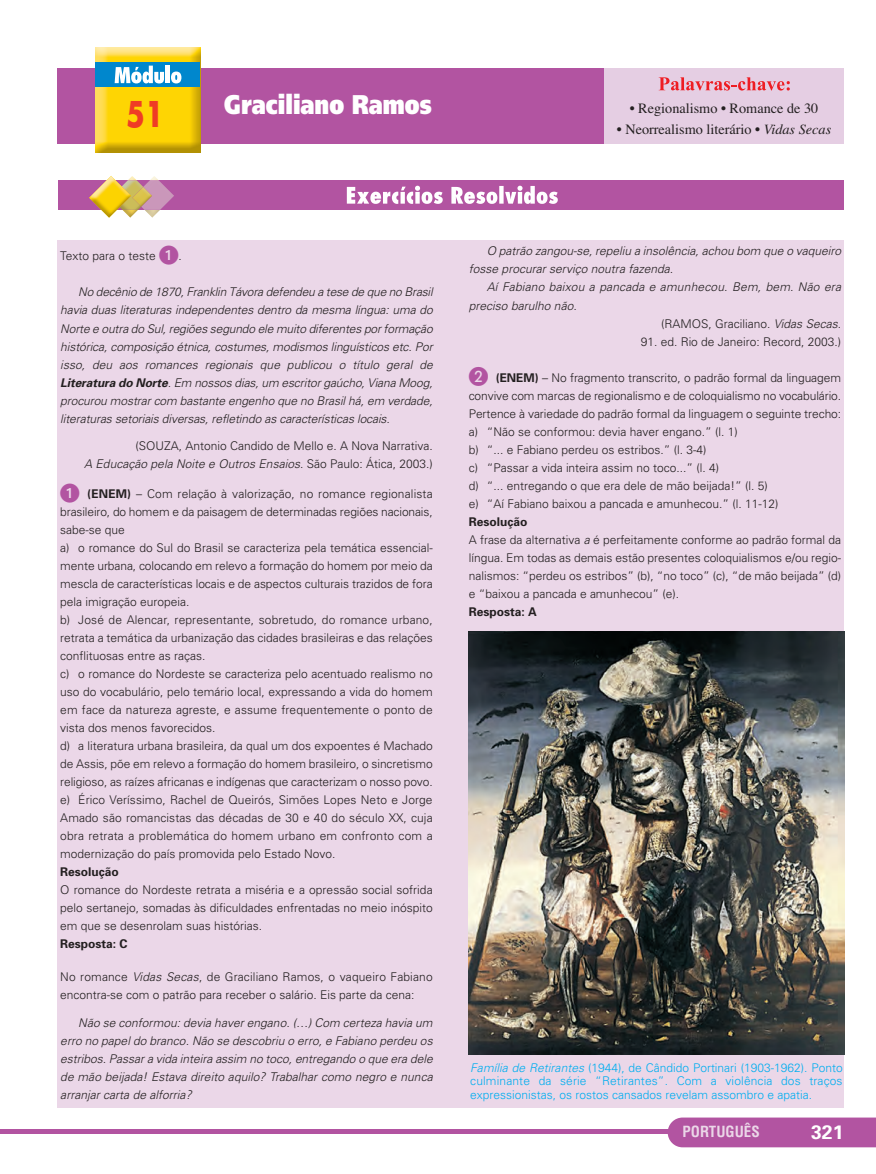
<style>
.page{position:relative;width:876px;height:1174px;background:#fff}
.page>*{position:absolute;margin:0;border:0;box-sizing:border-box;transform-origin:0 0}
.t1{font:700 34.5px "Futura";color:#ef3c25;scale:.8 1}
.t2{font:900 27px "Frutiger";color:#fff;scale:.8 1}
.t3{font:700 19.5px "Univers";color:#fff}
.t4{font:700 condensed 15px "Helvetica";color:#ebd7e8}
.t5{font:14.25px "Times";color:#231f20}
.t6{font:300 12px/18px "Univers";color:#231f20}
.t7{font:italic 300 12px/18px "Univers";letter-spacing:-.005em;color:#231f20;text-align:justify}
.t8{font:300 12px/13.5px "Univers";color:#00aeef;text-align:justify}
.t9{font:700 12px "Univers";color:#231f20}
.s1{font-style:italic}
.s2{font-family:"European Pi One";font-weight:400;font-size:19.5px;color:#b254a1}
.s3{font-weight:700}
</style>
<div class="page">
<hr style="left:0;top:1129px;width:876px;height:4px;background:#b254a1">
<div style="left:667px;top:1117px;width:209px;height:30px;background:#b254a1"></div>
<div style="left:57px;top:69px;width:787px;height:75px;background:#b254a1"></div>
<img style="left:95px;top:47px;width:105px;height:105px">
<div style="left:95px;top:62px;width:105px;height:25px;background:#0087cd"></div>
<svg style="left:115px;top:66px;width:49px;height:17px"></svg>
<hr style="left:166px;top:66px;width:4px;height:17px;background:#fff">
<svg style="left:171px;top:72px;width:10px;height:11px"></svg>
<div style="left:605px;top:69px;width:239px;height:75px;background:#e5cee3"></div>
<svg style="left:658px;top:77px;width:132px;height:13px"></svg>
<div style="left:57px;top:241px;width:787px;height:867px;background:#ebd7e8"></div>
<div style="left:59px;top:180px;width:785px;height:30px;background:#b254a1"></div>
<img style="left:145px;top:176px;width:15px;height:42px">
<img style="left:143px;top:180px;width:31px;height:30px">
<img style="left:133px;top:177px;width:5px;height:38px">
<img style="left:133px;top:180px;width:10px;height:30px">
<img style="left:133px;top:187px;width:19px;height:20px">
<svg style="left:131px;top:176px;width:2px;height:41px"></svg>
<img style="left:89px;top:176px;width:42px;height:42px">
<svg style="left:347px;top:186px;width:211px;height:18px"></svg>
<img style="left:469px;top:631px;width:375px;height:423px">
<h1 class="t1" style="left:126px;top:99px;width:49px">51</h1>
<h2 class="t2" style="left:224px;top:94px;width:261px">Graciliano Ramos</h2>
<p class="t5" style="left:630px;top:103px;width:190px">• Regionalismo • Romance de 30</p>
<p class="t5" style="left:617px;top:124px;width:216px">• Neorrealismo literário • <span class="s1">Vidas Secas</span></p>
<p class="t6" style="left:60px;top:248px;width:123px">Texto para o teste <span class="s2">1</span>.</p>
<p class="t7" style="left:60px;top:284px;width:376px;text-indent:18px">No decênio de 1870,Franklin Távora defendeu a tese de que no Brasil havia duas literaturas independentes dentro da mesma língua: uma do Norte e outra do Sul,regiões segundo ele muito diferentes porformação histórica,composição étnica,costumes,modismos linguísticos etc.Por isso, deu aos romances regionais que publicou o título geral de <span class="s3">Literatura do Norte</span>.Em nossos dias,um escritorgaúcho,Viana Moog, procurou mostrarcom bastante engenho que no Brasilhá,em verdade, literaturas setoriais diversas, refletindo as características locais.</p>
<p class="t6" style="left:84px;top:437px;width:350px;text-align:right">(SOUZA, Antonio Candido de Mello e. A Nova Narrativa.<br><span class="s1">A Educação pela Noite e Outros Ensaios</span>. S ã o P a u l o : Át i c a , 2 0 0 3 . )</p>
<p class="t6" style="left:60px;top:485px;width:374px"><span class="s2">1</span> <span class="s3">(ENEM)</span> – Com relação à valorização, no romance regionalista brasileiro, do homem e da paisagem de determinadas regiões nacionais, sabe-se que<br>a) o romance do Sul do Brasil se caracteriza pela temática essencial - mente urbana, colocan do em relevo a formação do homem por meio da mescla de características locais e de aspec tos culturais trazidos de fora pela imigração europeia.<br>b) José de Alencar, representante, sobretudo, do romance urbano, retrata a temática da urba nização das cidades brasileiras e das relações conflituosas entre as raças.<br>c) o romance do Nordeste se caracteriza pelo acentuado realismo no uso do vocabulário, pelo temário local, expressando a vida do homem em face da natureza agreste, e assume fre quen temente o ponto de vista dos menos favorecidos.<br>d) a literatura urbana brasileira, da qual um dos expoentes é Machado de Assis, põe em relevo a formação do homem brasileiro, o sincretismo religioso, as raízes africanas e indígenas que caracterizam o nosso povo. e) Érico Veríssimo, Rachel de Queirós, Simões Lopes Neto e Jorge Amado são romancistas das décadas de 30 e 40 do século XX, cuja obra retrata a problemática do homem urbano em confronto com a modernização do país promo vida pelo Estado Novo.</p>
<p class="t9" style="left:60px;top:867px;width:60px">Resolução</p>
<p class="t6" style="left:60px;top:881px;width:374px;text-align:justify">O romance do Nordeste retrata a miséria e a opressão social sofrida pelo sertanejo, somadas às dificuldades enfrentadas no meio inóspito em que se desenrolam suas histórias.</p>
<p class="t9" style="left:60px;top:939px;width:69px">Resposta: C</p>
<p class="t6" style="left:60px;top:968px;width:374px">No romance <span class="s1">Vidas Secas</span>, de Graciliano Ramos, o vaqueiro Fabiano encontra-se com o patrão para receber o salário. Eis parte da cena:</p>
<p class="t7" style="left:60px;top:1015px;width:376px;text-indent:18px">Não se conformou:devia haverengano.(…)Com certeza havia um erro no papeldo branco.Não se descobriu o erro,e Fabiano perdeu os estribos.Passara vida inteira assim no toco,entregando o que era dele de mão beijada! Estava direito aquilo? Trabalhar como negro e nunca arranjar carta de alforria?</p>
<p class="t7" style="left:469px;top:243px;width:376px;text-indent:18px">O patrão zangou-se,repeliu a insolência,achou bom que o vaqueiro fosse procurar serviço noutra fazenda.</p>
<p class="t7" style="left:487px;top:279px;width:358px">Aí Fabiano baixou a pancada e amunhe cou. Bem, bem. Não era</p>
<p class="t7" style="left:469px;top:297px;width:112px">preciso barulho não.</p>
<p class="t6" style="left:661px;top:315px;width:182px">(RAMOS, Graciliano. <span class="s1">Vidas Secas</span>.</p>
<p class="t6" style="left:640px;top:333px;width:202px">91. ed. Rio de Janeiro: Record, 2003.)</p>
<p class="t6" style="left:469px;top:369px;width:374px"><span class="s2">B</span> <span class="s3">(ENEM)</span> – No fragmento transcrito, o padrão formal da linguagem convive com mar cas de regionalismo e de coloquialismo no vo ca bu lário.<br>Pertence à variedade do padrão formal da linguagem o seguinte trecho: a) “Não se conformou: devia haver engano.” (l. 1)<br>b) “... e Fabiano perdeu os estribos.” (l. 3-4)<br>c) “Passar a vida inteira assim no toco...” (l. 4)<br>d) “... entregando o que era dele de mão bei ja da!” (l. 5)<br>e) “Aí Fabiano baixou a pancada e amu nhe cou.” (l. 11-12)</p>
<p class="t6" style="left:469px;top:513px;width:374px"><span class="s3">Resolução<br></span>A frase da alternativa <span class="s1">a</span>é perfeitamente confor me ao padrão formal da língua. Em todas as de mais estão presentes coloquialismos e/ou re gio - nalismos: “perdeu os estribos” (b), “no toco” (c), “de mão beijada” (d) e “baixou a pan cada e amunhecou” (e).</p>
<p class="t9" style="left:469px;top:607px;width:69px">Resposta: A</p>
<p class="t8" style="left:470px;top:1061px;width:374px"><span class="s1">Família de Retirantes</span> (1944), de Cândido Portinari (1903-1962). Ponto culminante da série “Reti ran tes”. Com a violência dos traços expressionistas, os rostos cansados revelam assombro e apatia.</p>
<p class="t4" style="left:682px;top:1125px;width:79px">PORTUGUÊS</p>
<h3 class="t3" style="left:811px;top:1124px;width:34px">321</h3>
</div>
